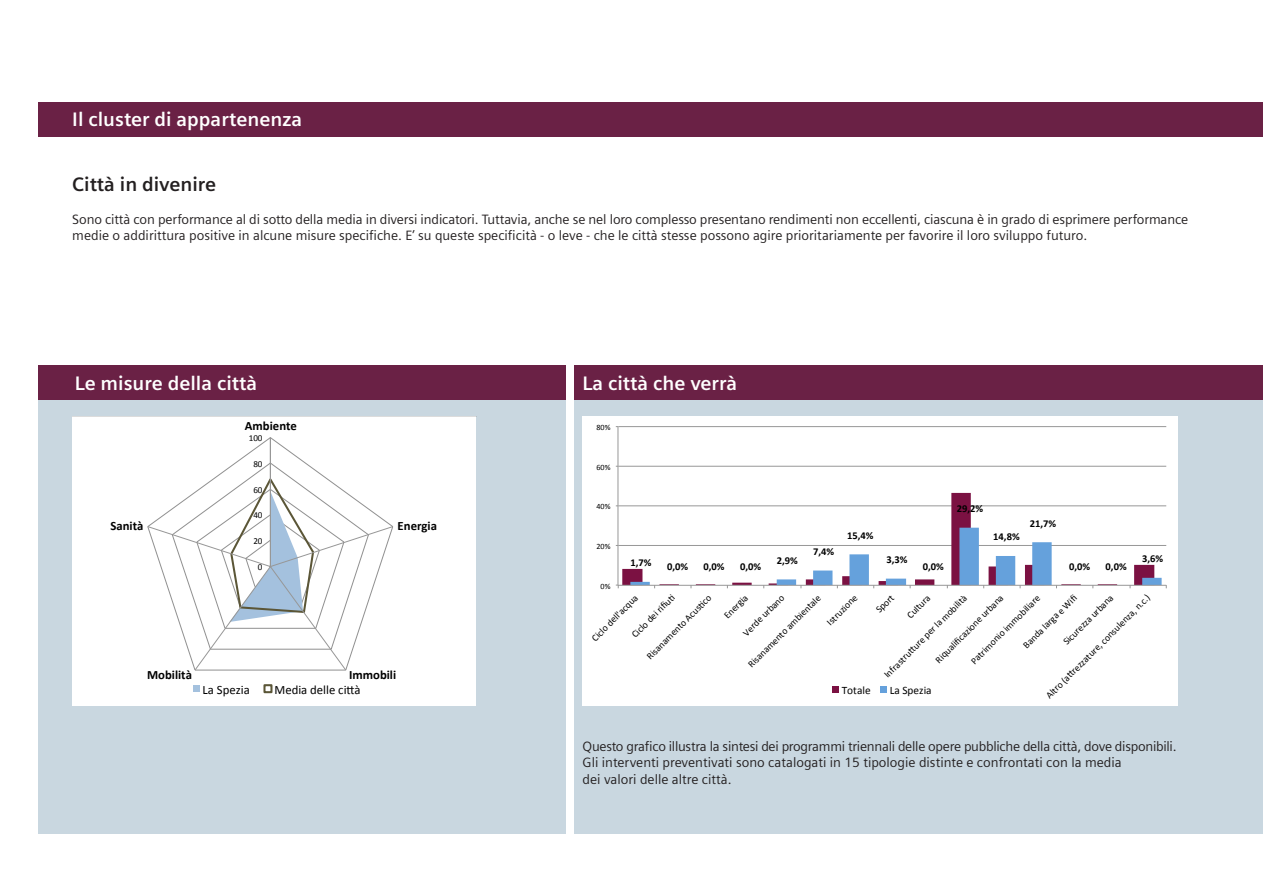
<style>
.page{position:relative;width:1263px;height:893px;background:#fff}
.page>*{position:absolute;margin:0;border:0;box-sizing:border-box;transform-origin:0 0}
.t1{font:700 19.5px "Siemens Sans";color:#fff}
.t2{font:700 19.5px "Siemens Sans";color:#231f20}
.t3{font:13.5px/16.2px "Siemens Sans";letter-spacing:-.01em;color:#231f20}
.t4{font:700 12.75px "Calibri";color:#000}
.t5{font:12.75px "Calibri";color:#000}
.t6{font:11.25px "Calibri";color:#000}
.t7{font:700 10.5px "Calibri";color:#000}
.t8{font:9.75px "Calibri";color:#000}
.t9{font:9.15px "Calibri";color:#000}
.t10{font:8.1px "Calibri";color:#000}
</style>
<div class="page">
<div style="left:38px;top:366px;width:528px;height:467px;background:#c9d7e0"></div>
<div style="left:574px;top:366px;width:689px;height:467px;background:#c9d7e0"></div>
<div style="left:38px;top:366px;width:528px;height:34px;background:#6a2145"></div>
<div style="left:574px;top:366px;width:689px;height:34px;background:#6a2145"></div>
<div style="left:38px;top:102px;width:1225px;height:34px;background:#6a2145"></div>
<svg style="left:72px;top:417px;width:404px;height:289px;background:#f8f9fa"></svg>
<div style="left:583px;top:417px;width:594px;height:289px;background:#fff"></div>
<hr style="left:618px;top:545px;width:548px;height:1px;background:#979797">
<hr style="left:618px;top:505px;width:548px;height:1px;background:#979797">
<hr style="left:618px;top:466px;width:548px;height:1px;background:#979797">
<hr style="left:618px;top:426px;width:548px;height:1px;background:#979797">
<svg style="left:622px;top:493px;width:532px;height:92px"></svg>
<hr style="left:618px;top:427px;width:1px;height:158px;background:#979797">
<hr style="left:618px;top:585px;width:548px;height:1px;background:#979797">
<svg style="left:630px;top:528px;width:537px;height:60px"></svg>
<svg style="left:833px;top:687px;width:6px;height:6px"></svg>
<svg style="left:881px;top:687px;width:6px;height:6px"></svg>
<h1 class="t1" style="left:72px;top:108px;width:231px">Il cluster di appartenenza</h1>
<h1 class="t2" style="left:72px;top:173px;width:146px">Città in divenire</h1>
<p class="t3" style="left:72px;top:211px;width:1117px">Sono città con performance al di sotto della media in diversi indicatori. Tuttavia, anche se nel loro complesso presentano rendimenti non eccellenti, ciascuna è in grado di esprimere performance medie o addirittura positive in alcune misure specifiche. E’ su queste specificità - o leve - che le città stesse possono agire prioritariamente per favorire il loro sviluppo futuro.</p>
<h1 class="t1" style="left:75px;top:372px;width:184px">Le misure della città</h1>
<h1 class="t1" style="left:583px;top:372px;width:156px">La città che verrà</h1>
<p class="t4" style="left:245px;top:418px;width:54px">Ambiente</p>
<p class="t9" style="left:249px;top:432px;width:15px">100</p>
<p class="t9" style="left:253px;top:458px;width:11px">80</p>
<p class="t9" style="left:253px;top:484px;width:11px">60</p>
<p class="t4" style="left:110px;top:517px;width:34px">Sanità</p>
<p class="t9" style="left:253px;top:509px;width:11px">40</p>
<p class="t9" style="left:253px;top:535px;width:11px">20</p>
<p class="t9" style="left:258px;top:561px;width:6px">0</p>
<p class="t4" style="left:398px;top:517px;width:41px">Energia</p>
<p class="t4" style="left:147px;top:667px;width:46px">Mobilità</p>
<p class="t4" style="left:349px;top:667px;width:49px">Immobili</p>
<p class="t5" style="left:203px;top:681px;width:49px">La Spezia</p>
<p class="t5" style="left:274px;top:681px;width:88px">Media delle ci3à</p>
<p class="t10" style="left:596px;top:422px;width:15px">80%</p>
<p class="t10" style="left:596px;top:462px;width:15px">60%</p>
<p class="t10" style="left:596px;top:501px;width:15px">40%</p>
<p class="t10" style="left:596px;top:541px;width:15px">20%</p>
<p class="t10" style="left:601px;top:581px;width:11px">0%</p>
<p class="t7" style="left:630px;top:556px;width:23px">1,7%</p>
<p class="t7" style="left:667px;top:559px;width:23px">0,0%</p>
<p class="t7" style="left:703px;top:559px;width:23px">0,0%</p>
<p class="t7" style="left:740px;top:559px;width:23px">0,0%</p>
<p class="t7" style="left:777px;top:554px;width:23px">2,9%</p>
<p class="t7" style="left:813px;top:545px;width:23px">7,4%</p>
<p class="t7" style="left:847px;top:529px;width:28px">15,4%</p>
<p class="t7" style="left:886px;top:553px;width:23px">3,3%</p>
<p class="t7" style="left:923px;top:559px;width:23px">0,0%</p>
<p class="t7" style="left:957px;top:501px;width:28px">29,2%</p>
<p class="t7" style="left:993px;top:530px;width:28px">14,8%</p>
<p class="t7" style="left:1030px;top:516px;width:28px">21,7%</p>
<p class="t7" style="left:1069px;top:559px;width:23px">0,0%</p>
<p class="t7" style="left:1106px;top:559px;width:23px">0,0%</p>
<p class="t7" style="left:1142px;top:552px;width:23px">3,6%</p>
<p class="t8" style="left:1043px;top:693px;width:144px;rotate:-45deg">Altro (aErezzature, consulenza, n.c.)</p>
<p class="t8" style="left:1020px;top:642px;width:71px;rotate:-45deg">Banda larga e Wifi</p>
<p class="t8" style="left:629px;top:632px;width:58px;rotate:-45deg">Ciclo dei rifi u5</p>
<p class="t8" style="left:881px;top:672px;width:114px;rotate:-45deg">InfrastruEure per la mobilità</p>
<p class="t8" style="left:745px;top:661px;width:100px;rotate:-45deg">Risanamento ambientale</p>
<p class="t8" style="left:824px;top:619px;width:41px;rotate:-45deg">Istruzione</p>
<p class="t8" style="left:873px;top:607px;width:23px;rotate:-45deg">Sport</p>
<p class="t8" style="left:904px;top:612px;width:30px;rotate:-45deg">Cultura</p>
<p class="t8" style="left:740px;top:630px;width:56px;rotate:-45deg">Verde urbano</p>
<p class="t8" style="left:644px;top:653px;width:89px;rotate:-45deg">Risanamento Acus5co</p>
<p class="t8" style="left:721px;top:612px;width:31px;rotate:-45deg">Energia</p>
<p class="t8" style="left:1060px;top:639px;width:68px;rotate:-45deg">Sicurezza urbana</p>
<p class="t8" style="left:968px;top:658px;width:95px;rotate:-45deg">Patrimonio immobiliare</p>
<p class="t8" style="left:933px;top:657px;width:93px;rotate:-45deg">Riqualifi cazione urbana</p>
<p class="t8" style="left:589px;top:635px;width:63px;rotate:-45deg">Ciclo dell'acqua</p>
<p class="t6" style="left:842px;top:683px;width:30px">Totale</p>
<p class="t6" style="left:890px;top:683px;width:43px">La Spezia</p>
<p class="t3" style="left:583px;top:738px;width:595px">Questo grafico illustra la sintesi dei programmi triennali delle opere pubbliche della città, dove disponibili.<br>Gli interventi preventivati sono catalogati in 15 tipologie distinte e confrontati con la media<br>dei valori delle altre città.</p>
</div>
